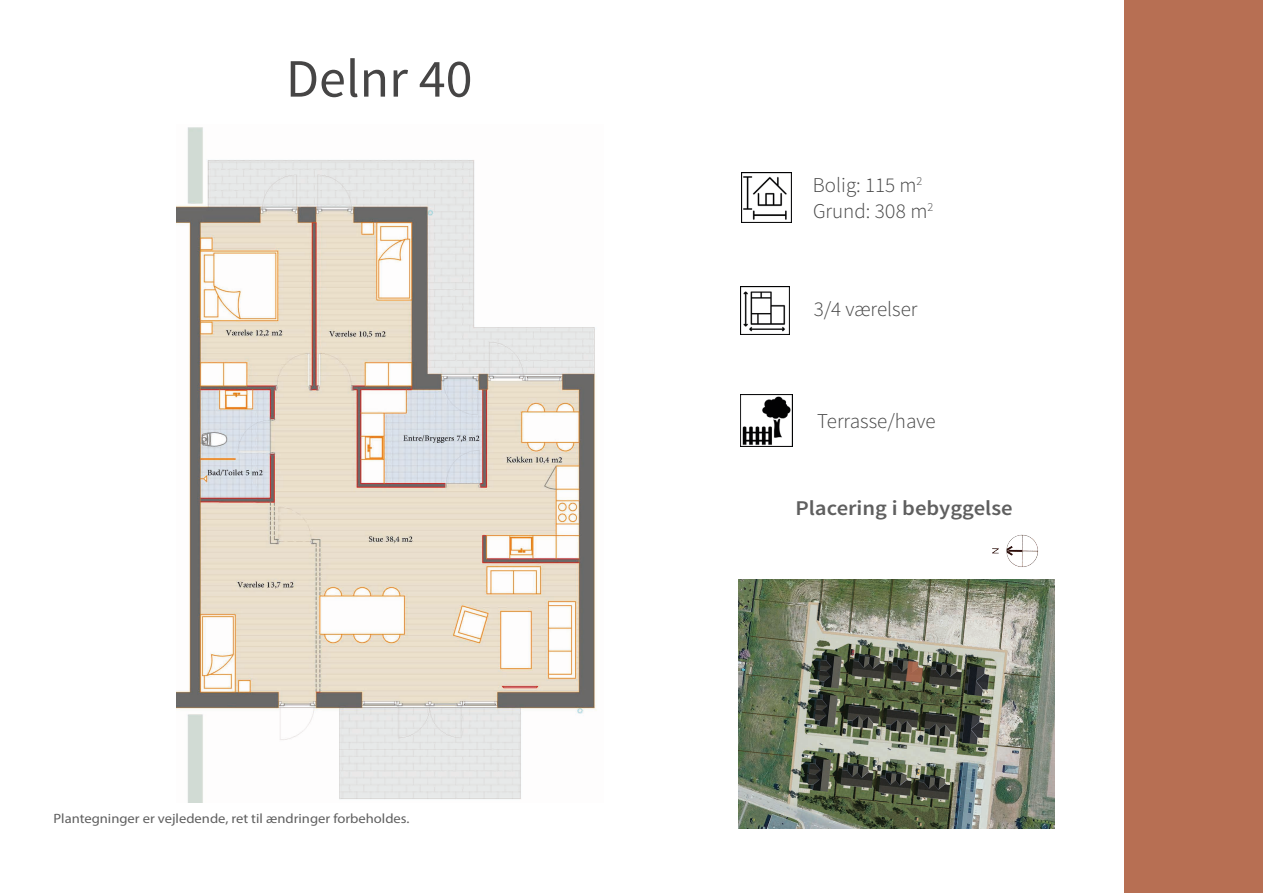
<style>
.page{position:relative;width:1263px;height:893px;background:#fff}
.page>*{position:absolute;margin:0;border:0;box-sizing:border-box;transform-origin:0 0}
.t1{font:54px "Source Sans Pro";color:#464545}
.t2{font:300 21px/25.2px "Source Sans Pro";color:#454545}
.t3{font:600 21px "Source Sans Pro";color:#5f5f5f;scale:1.08 1}
.t4{font:13.5px "Myriad Pro";color:#5f5f5f;scale:1.08 1}
</style>
<div class="page">
<div style="left:1125px;top:0;width:138px;height:893px;background:#b76f53"></div>
<img style="left:741px;top:172px;width:50px;height:50px">
<img style="left:176px;top:127px;width:421px;height:676px">
<img style="left:741px;top:286px;width:48px;height:49px">
<img style="left:741px;top:395px;width:51px;height:51px">
<img style="left:992px;top:534px;width:46px;height:33px">
<img style="left:739px;top:580px;width:316px;height:248px">
<h1 class="t1" style="left:286px;top:45px;width:188px">Delnr 40</h1>
<p class="t4" style="left:54px;top:810px;width:331px">Plantegninger er vejledende, ret til ændringer forbeholdes.</p>
<h2 class="t2" style="left:813px;top:173px;width:122px">Bolig: 115 m<sup>2<br></sup>Grund: 308 m<sup>2</sup></h2>
<h2 class="t2" style="left:814px;top:297px;width:105px">3/4 værelser</h2>
<h2 class="t2" style="left:817px;top:408px;width:120px">Terrasse/have</h2>
<h2 class="t3" style="left:795px;top:495px;width:203px">Placering i bebyggelse</h2>
</div>
